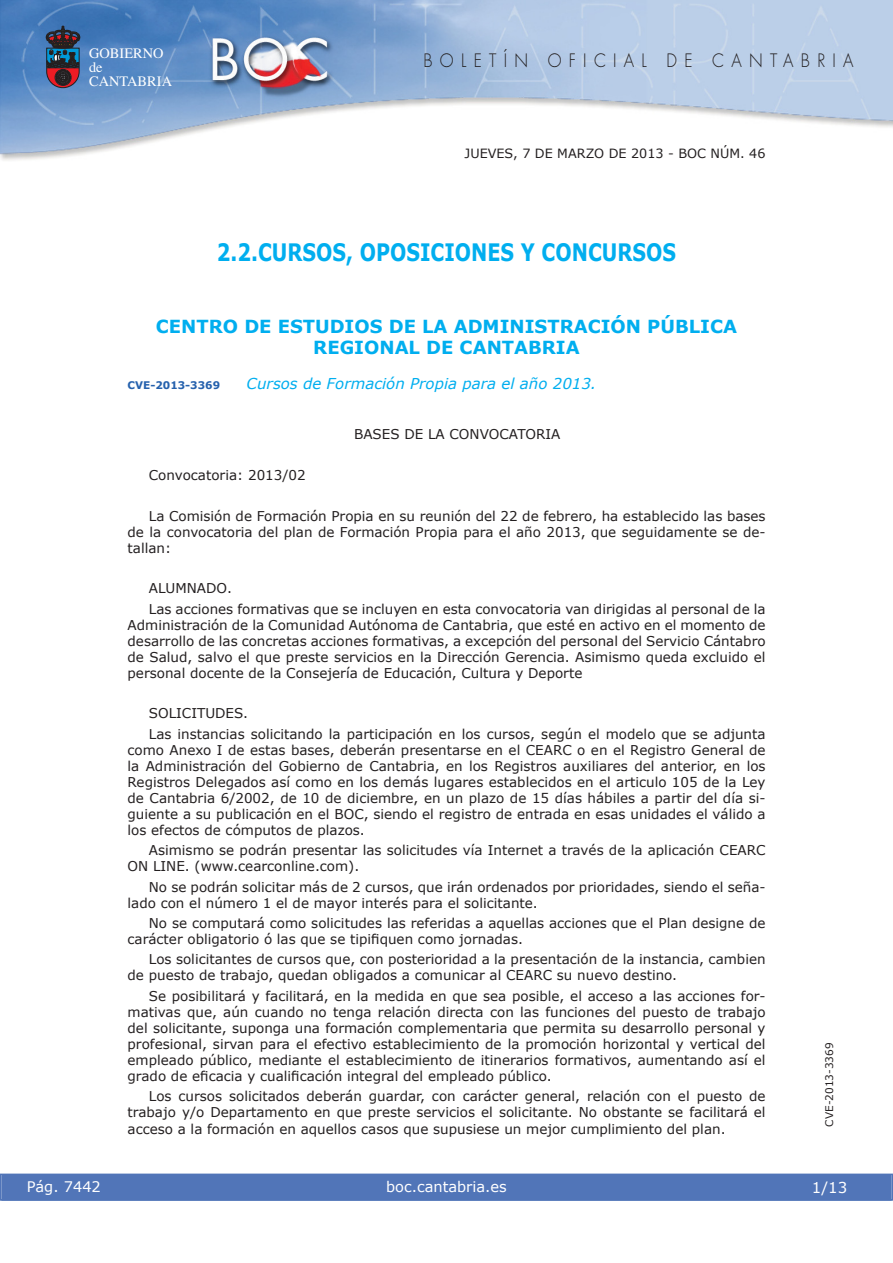
<style>
.page{position:relative;width:893px;height:1263px;background:#fff}
.page>*{position:absolute;margin:0;border:0;box-sizing:border-box;transform-origin:0 0}
.t1{font:700 24px "Verdana";color:#00aeef;scale:.8 1}
.t2{font:700 18px/21px "Verdana";color:#00aeef;text-align:center}
.t3{font:300 18px "Futura";letter-spacing:.45em;color:#231f20;scale:.9 1}
.t4{font:italic 15px "Verdana";color:#00aeef}
.t5{font:15px "Verdana";color:#fff}
.t6{font:14.55px "Verdana";color:#fff}
.t7{font:14.4px/14.1px "Times";color:#fff}
.t8{font:13.5px/16px "Verdana";color:#231f20}
.t9{font:12.75px "Verdana";color:#231f20}
.t10{font:10.5px "Verdana";color:#231f20}
.t11{font:700 10.5px "Verdana";color:#2561ad}
</style>
<div class="page">
<img style="left:0;top:0;width:893px;height:161px">
<svg style="left:46px;top:26px;width:34px;height:62px;background:#464054"></svg>
<div style="left:1px;top:1174px;width:890px;height:27px;background:#5175b8"></div>
<div style="left:0;top:1174px;width:893px;height:27px;border:1px solid #5175b8"></div>
<p class="t7" style="left:89px;top:47px;width:85px">GOBIERNO de<br>CANTABRIA</p>
<h2 class="t3" style="left:423px;top:52px;width:479px">BOLETÍN OFICIAL DE CANTABRIA</h2>
<p class="t9" style="left:465px;top:145px;width:302px">JUEVES, 7 DE MARZO DE 2013 - BOC NÚM. 46</p>
<h1 class="t1" style="left:217px;top:237px;width:575px">2.2.CURSOS, OPOSICIONES Y CONCURSOS</h1>
<h2 class="t2" style="left:156px;top:315px;width:583px">CENTRO DE ESTUDIOS DE LA ADMINISTRACIÓN PÚBLICA<br>REGIONAL DE CANTABRIA</h2>
<p class="t11" style="left:128px;top:378px;width:94px">CVE-2013-3369</p>
<p class="t4" style="left:247px;top:374px;width:351px">Cursos de Formación Propia para el año 2013.</p>
<p class="t8" style="left:354px;top:426px;width:208px">BASES DE LA CONVOCATORIA</p>
<p class="t8" style="left:149px;top:467px;width:158px">Convocatoria: 2013/02</p>
<p class="t8" style="left:128px;top:507px;width:639px;text-align:justify;text-indent:21px">La Comisión de Formación Propia en su reunión del 22 de febrero, ha establecido las bases de la convocatoria del plan de Formación Propia para el año 2013, que seguidamente se de&shy;tallan:</p>
<p class="t8" style="left:149px;top:578px;width:618px;line-height:20.2px">ALUMNADO.<br>Las acciones formativas que se incluyen en esta convocatoria van dirigidas al personal de la</p>
<p class="t8" style="left:128px;top:616px;width:639px;text-align:justify">Administración de la Comunidad Autónoma de Cantabria, que esté en activo en el momento de desarrollo de las concretas acciones formativas, a excepción del personal del Servicio Cántabro de Salud, salvo el que preste servicios en la Dirección Gerencia. Asimismo queda excluido el personal docente de la Consejería de Educación, Cultura y Deporte</p>
<p class="t8" style="left:149px;top:703px;width:618px;line-height:20.2px">SOLICITUDES.<br>Las instancias solicitando la participación en los cursos, según el modelo que se adjunta</p>
<p class="t8" style="left:128px;top:741px;width:639px;text-align:justify">como Anexo I de estas bases, deberán presentarse en el CEARC o en el Registro General de la Administración del Gobierno de Cantabria, en los Registros auxiliares del anterior, en los Registros Delegados así como en los demás lugares establecidos en el articulo 105 de la Ley de Cantabria 6/2002, de 10 de diciembre, en un plazo de 15 días hábiles a partir del día si&shy;guiente a su publicación en el BOC, siendo el registro de entrada en esas unidades el válido a los efectos de cómputos de plazos.</p>
<p class="t8" style="left:128px;top:842px;width:639px;text-indent:21px">Asimismo se podrán presentar las solicitudes vía Internet a través de la aplicación CEARC<br>ON LINE. (www.cearconline.com).</p>
<p class="t8" style="left:128px;top:878px;width:639px;text-indent:21px">No se podrán solicitar más de 2 cursos, que irán ordenados por prioridades, siendo el seña&shy;lado con el número 1 el de mayor interés para el solicitante.</p>
<p class="t8" style="left:128px;top:915px;width:639px;text-indent:21px">No se computará como solicitudes las referidas a aquellas acciones que el Plan designe de carácter obligatorio ó las que se tipifiquen como jornadas.</p>
<p class="t8" style="left:128px;top:951px;width:639px;text-indent:21px">Los solicitantes de cursos que, con posterioridad a la presentación de la instancia, cambien de puesto de trabajo, quedan obligados a comunicar al CEARC su nuevo destino.</p>
<p class="t8" style="left:128px;top:987px;width:639px;text-align:justify;text-indent:21px">Se posibilitará y facilitará, en la medida en que sea posible, el acceso a las acciones for&shy;mativas que, aún cuando no tenga relación directa con las funciones del puesto de trabajo del solicitante, suponga una formación complementaria que permita su desarrollo personal y profesional, sirvan para el efectivo establecimiento de la promoción horizontal y vertical del empleado público, mediante el establecimiento de itinerarios formativos, aumentando así el grado de eficacia y cualificación integral del empleado público.</p>
<p class="t8" style="left:128px;top:1088px;width:639px;text-align:justify;text-indent:21px">Los cursos solicitados deberán guardar, con carácter general, relación con el puesto de trabajo y/o Departamento en que preste servicios el solicitante. No obstante se facilitará el acceso a la formación en aquellos casos que supusiese un mejor cumplimiento del plan.</p>
<p class="t10" style="left:823px;top:1127px;width:86px;rotate:-90deg">CVE-2013-3369</p>
<p class="t6" style="left:27px;top:1177px;width:76px">Pág. 7442</p>
<p class="t6" style="left:386px;top:1178px;width:122px">boc.cantabria.es</p>
<p class="t5" style="left:812px;top:1178px;width:37px">1/13</p>
</div>
